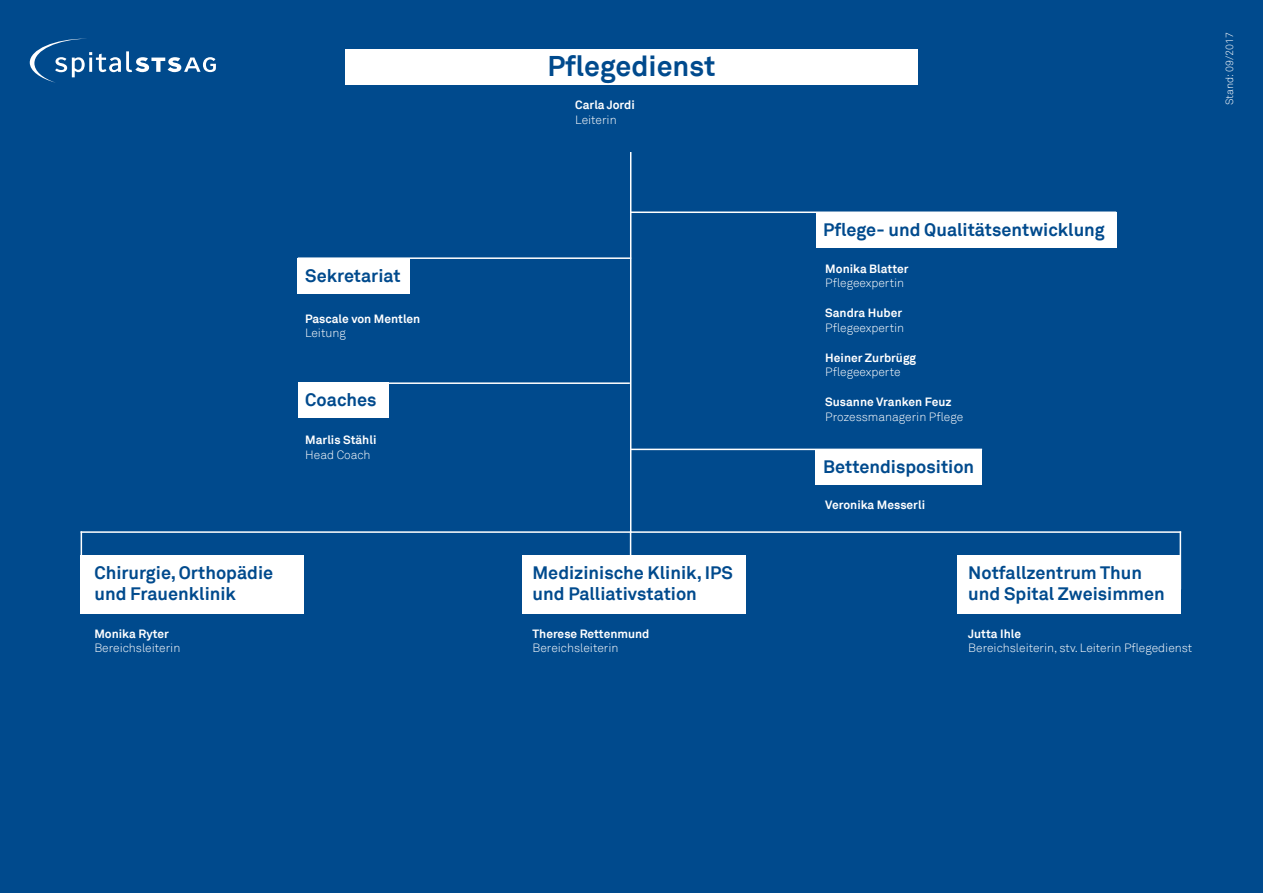
<style>
.page{position:relative;width:1263px;height:893px;background:#004a8d}
.page>*{position:absolute;margin:0;border:0;box-sizing:border-box;transform-origin:0 0}
.t1{font:700 28.5px "Akkurat";color:#004a8d}
.t2{font:700 18px/21.6px "Akkurat";color:#004a8d}
.t3{font:300 12px "Akkurat";color:#fff}
.t4{font:700 12px "Akkurat";color:#fff}
.t5{font:300 10.5px "Akkurat";color:#fff}
</style>
<div class="page">
<div style="left:345px;top:49px;width:573px;height:35px;background:#fff"></div>
<hr style="left:630px;top:152px;width:1px;height:381px;background:#fff">
<hr style="left:1179px;top:531px;width:2px;height:58px;background:#fff">
<hr style="left:630px;top:531px;width:1px;height:58px;background:#fff">
<hr style="left:81px;top:531px;width:1px;height:59px;background:#fff">
<hr style="left:81px;top:531px;width:1100px;height:2px;background:#fff">
<hr style="left:631px;top:212px;width:485px;height:1px;background:#fff">
<hr style="left:631px;top:449px;width:351px;height:1px;background:#fff">
<hr style="left:298px;top:257px;width:333px;height:2px;background:#fff">
<div style="left:816px;top:213px;width:300px;height:35px;background:#fff"></div>
<div style="left:816px;top:450px;width:166px;height:35px;background:#fff"></div>
<svg style="left:30px;top:39px;width:186px;height:44px"></svg>
<div style="left:81px;top:555px;width:223px;height:58px;background:#fff"></div>
<div style="left:298px;top:258px;width:112px;height:36px;background:#fff"></div>
<div style="left:298px;top:382px;width:90px;height:36px;background:#fff"></div>
<hr style="left:381px;top:382px;width:249px;height:2px;background:#fff">
<div style="left:522px;top:555px;width:223px;height:58px;background:#fff"></div>
<div style="left:958px;top:555px;width:223px;height:58px;background:#fff"></div>
<p class="t2" style="left:305px;top:265px;width:97px">Sekretariat</p>
<p class="t4" style="left:305px;top:311px;width:117px">Pascale von Mentlen</p>
<p class="t3" style="left:305px;top:326px;width:42px">Leitung</p>
<p class="t2" style="left:305px;top:389px;width:73px">Coaches</p>
<p class="t4" style="left:305px;top:432px;width:73px">Marlis Stähli</p>
<p class="t3" style="left:305px;top:447px;width:67px">Head Coach</p>
<p class="t2" style="left:94px;top:562px;width:180px">Chirurgie, Orthopädie</p>
<p class="t2" style="left:94px;top:583px;width:143px">und Frauenklinik</p>
<p class="t4" style="left:94px;top:626px;width:76px">Monika Ryter</p>
<p class="t3" style="left:94px;top:641px;width:87px">Bereichsleiterin</p>
<p class="t1" style="left:547px;top:48px;width:170px">Pflegedienst</p>
<p class="t4" style="left:575px;top:98px;width:61px">Carla Jordi</p>
<p class="t3" style="left:575px;top:113px;width:43px">Leiterin</p>
<p class="t2" style="left:532px;top:562px;width:202px">Medizinische Klinik, IPS</p>
<p class="t2" style="left:532px;top:583px;width:166px">und Palliativstation</p>
<p class="t4" style="left:532px;top:626px;width:118px">Therese Rettenmund</p>
<p class="t3" style="left:532px;top:641px;width:87px">Bereichsleiterin</p>
<p class="t5" style="left:1223px;top:105px;width:75px;rotate:-90deg">Stand: 09/2017</p>
<p class="t2" style="left:823px;top:219px;width:283px">Pflege- und Qualitätsentwicklung</p>
<p class="t4" style="left:825px;top:261px;width:85px">Monika Blatter</p>
<p class="t3" style="left:825px;top:276px;width:80px">Pflegeexpertin</p>
<p class="t4" style="left:825px;top:306px;width:78px">Sandra Huber</p>
<p class="t3" style="left:825px;top:320px;width:80px">Pflegeexpertin</p>
<p class="t4" style="left:825px;top:350px;width:92px">Heiner Zurbrügg</p>
<p class="t3" style="left:825px;top:365px;width:77px">Pflegeexperte</p>
<p class="t4" style="left:825px;top:394px;width:128px">Susanne Vranken Feuz</p>
<p class="t3" style="left:825px;top:409px;width:139px">Prozessmanagerin Pflege</p>
<p class="t2" style="left:823px;top:456px;width:152px">Bettendisposition</p>
<p class="t4" style="left:825px;top:497px;width:101px">Veronika Messerli</p>
<p class="t2" style="left:968px;top:562px;width:198px">Notfallzentrum Thun und Spital Zweisimmen</p>
<p class="t4" style="left:968px;top:626px;width:54px">Jutta Ihle</p>
<p class="t3" style="left:968px;top:641px;width:226px">Bereichsleiterin, stv. Leiterin Pflegedienst</p>
</div>
